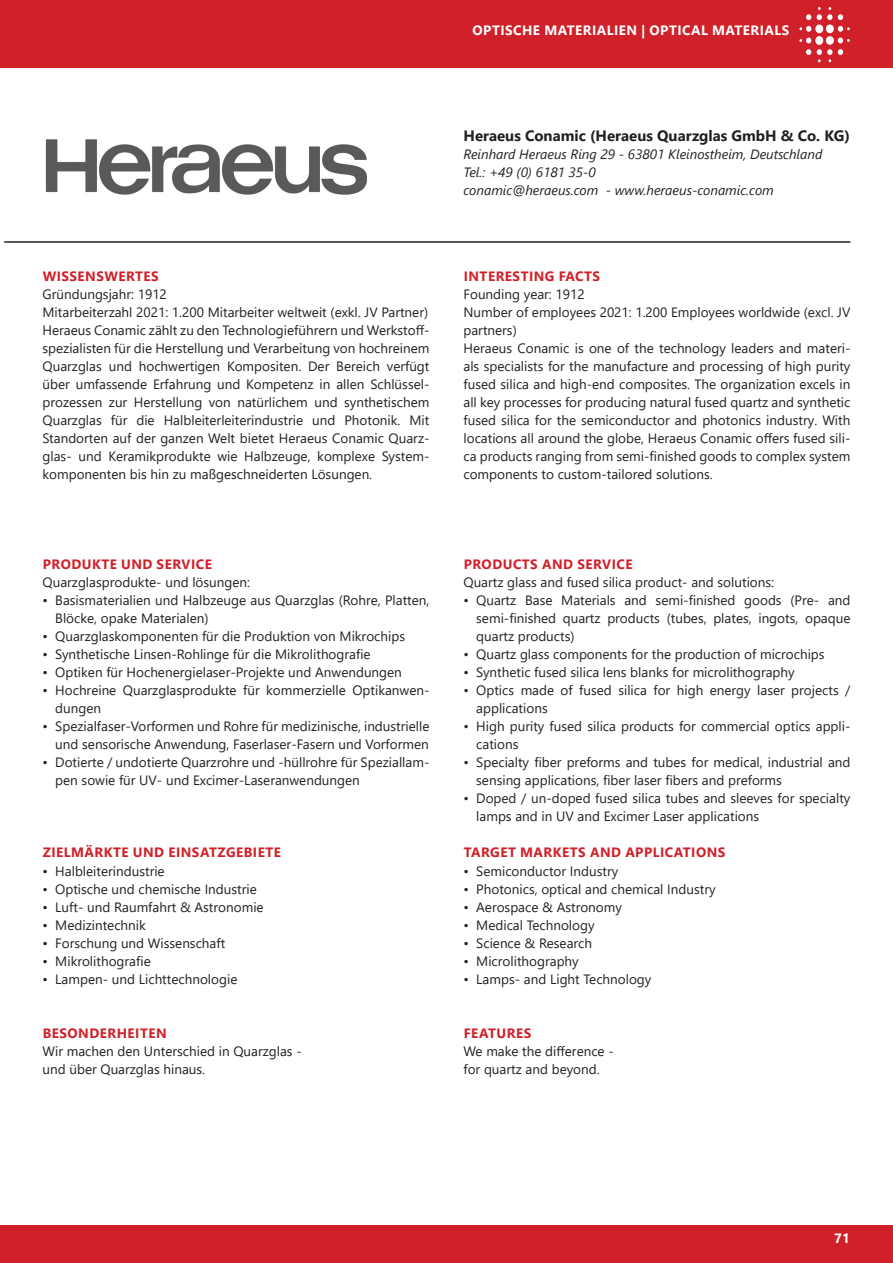
<style>
.page{position:relative;width:893px;height:1263px;background:#fff}
.page>*{position:absolute;margin:0;border:0;box-sizing:border-box;transform-origin:0 0}
.Fließtext{font:700 15px "Segoe UI";color:#231f20}
.Fließtext-2{font:13.5px/18px "Segoe UI";color:#231f20}
.t1{font:700 13.5px "Segoe UI";letter-spacing:.035em;color:#d02029}
.Fließtext-3{font:italic 13.5px "Segoe UI";color:#231f20}
.t2{font:700 13.5px "Segoe UI";letter-spacing:.035em;color:#fff}
</style>
<div class="page">
<div style="left:0;top:0;width:893px;height:68px;background:#d02029"></div>
<div style="left:0;top:1226px;width:893px;height:37px;background:#d02029"></div>
<svg style="left:806px;top:49px;width:5px;height:6px"></svg>
<svg style="left:799px;top:26px;width:12px;height:6px"></svg>
<svg style="left:806px;top:14px;width:5px;height:6px"></svg>
<svg style="left:799px;top:38px;width:12px;height:5px"></svg>
<svg style="left:817px;top:7px;width:15px;height:13px"></svg>
<div style="left:815px;top:36px;width:8px;height:9px;background:#fff;border-radius:50%"></div>
<svg style="left:838px;top:49px;width:5px;height:6px"></svg>
<svg style="left:838px;top:26px;width:12px;height:6px"></svg>
<svg style="left:838px;top:14px;width:5px;height:6px"></svg>
<svg style="left:838px;top:38px;width:12px;height:5px"></svg>
<div style="left:815px;top:24px;width:8px;height:9px;background:#fff;border-radius:50%"></div>
<svg style="left:817px;top:49px;width:15px;height:13px"></svg>
<div style="left:826px;top:36px;width:8px;height:9px;background:#fff;border-radius:50%"></div>
<div style="left:826px;top:24px;width:8px;height:9px;background:#fff;border-radius:50%"></div>
<hr style="left:4px;top:241px;width:846px;height:2px;background:#231f20">
<img style="left:46px;top:139px;width:320px;height:55px">
<p class="t2" style="left:473px;top:17px;width:318px">OPTISCHE MATERIALIEN | OPTICAL MATERIALS</p>
<p class="Fließtext" style="left:463px;top:121px;width:388px">Heraeus Conamic (Heraeus Quarzglas GmbH &amp; Co. KG)</p>
<p class="Fließtext-3" style="left:463px;top:141px;width:360px">Reinhard Heraeus Ring 29 - 63801 Kleinostheim, Deutschland</p>
<p class="Fließtext-3" style="left:463px;top:159px;width:134px">Tel.: +49 (0) 6181 35-0</p>
<p class="Fließtext-3" style="left:463px;top:177px;width:312px">conamic@heraeus.com - www.heraeus-conamic.com</p>
<p class="t1" style="left:43px;top:264px;width:118px">WISSENSWERTES</p>
<p class="t1" style="left:464px;top:264px;width:138px">INTERESTING FACTS</p>
<p class="Fließtext-2" style="left:43px;top:284px;width:126px">Gründungsjahr: 1912</p>
<p class="Fließtext-2" style="left:43px;top:302px;width:387px">Mitarbeiterzahl 2021: 1.200 Mitarbeiter weltweit (exkl. JV Partner)</p>
<p class="Fließtext-2" style="left:43px;top:320px;width:388px;text-align:justify">Heraeus Conamic zählt zu den Technologieführern und Werkstoff&shy;spezialisten für die Herstellung und Verarbeitung von hochreinem Quarzglas und hochwertigen Kompositen. Der Bereich verfügt über umfassende Erfahrung und Kompetenz in allen Schlüssel&shy;prozessen zur Herstellung von natürlichem und synthetischem Quarzglas für die Halbleiterleiterindustrie und Photonik. Mit Standorten auf der ganzen Welt bietet Heraeus Conamic Quarz&shy;glas- und Keramikprodukte wie Halbzeuge, komplexe System&shy;komponenten bis hin zu maßgeschneiderten Lösungen.</p>
<p class="t1" style="left:43px;top:552px;width:171px">PRODUKTE UND SERVICE</p>
<p class="Fließtext-2" style="left:43px;top:572px;width:209px">Quarzglasprodukte- und lösungen:</p>
<p class="Fließtext-2" style="left:55px;top:590px;width:376px;text-indent:-13px">• Basismaterialien und Halbzeuge aus Quarzglas (Rohre, Platten,<br>Blöcke, opake Materialen)</p>
<p class="Fließtext-2" style="left:43px;top:626px;width:364px">• Quarzglaskomponenten für die Produktion von Mikrochips</p>
<p class="Fließtext-2" style="left:43px;top:644px;width:330px">• Synthetische Linsen-Rohlinge für die Mikrolithografie</p>
<p class="Fließtext-2" style="left:43px;top:662px;width:361px">• Optiken für Hochenergielaser-Projekte und Anwendungen</p>
<p class="Fließtext-2" style="left:55px;top:680px;width:376px;text-indent:-13px">• Hochreine Quarzglasprodukte für kommerzielle Optikanwen&shy;dungen</p>
<p class="Fließtext-2" style="left:43px;top:716px;width:388px;text-align:right">• Spezialfaser-Vorformen und Rohre für medizinische, industrielle und sensorische Anwendung, Faserlaser-Fasern und Vorformen</p>
<p class="Fließtext-2" style="left:55px;top:752px;width:376px;text-indent:-13px">• Dotierte / undotierte Quarzrohre und -hüllrohre für Speziallam&shy;pen sowie für UV- und Excimer-Laseranwendungen</p>
<p class="t1" style="left:43px;top:840px;width:240px">ZIELMÄRKTE UND EINSATZGEBIETE</p>
<p class="Fließtext-2" style="left:43px;top:860px;width:124px">• Halbleiterindustrie</p>
<p class="Fließtext-2" style="left:43px;top:878px;width:216px">• Optische und chemische Industrie</p>
<p class="Fließtext-2" style="left:43px;top:896px;width:223px">• Luft- und Raumfahrt &amp; Astronomie</p>
<p class="Fließtext-2" style="left:43px;top:914px;width:105px">• Medizintechnik</p>
<p class="Fließtext-2" style="left:43px;top:932px;width:184px">• Forschung und Wissenschaft</p>
<p class="Fließtext-2" style="left:43px;top:950px;width:110px">• Mikrolithografie</p>
<p class="Fließtext-2" style="left:43px;top:968px;width:196px">• Lampen- und Lichttechnologie</p>
<p class="t1" style="left:43px;top:1020px;width:125px">BESONDERHEITEN</p>
<p class="Fließtext-2" style="left:43px;top:1040px;width:261px">Wir machen den Unterschied in Quarzglas -</p>
<p class="Fließtext-2" style="left:43px;top:1058px;width:164px">und über Quarzglas hinaus.</p>
<p class="Fließtext-2" style="left:463px;top:284px;width:123px">Founding year: 1912</p>
<p class="Fließtext-2" style="left:463px;top:302px;width:388px">Number of employees 2021: 1.200 Employees worldwide (excl. JV partners)</p>
<p class="Fließtext-2" style="left:463px;top:338px;width:388px;text-align:justify">Heraeus Conamic is one of the technology leaders and materi&shy;als specialists for the manufacture and processing of high purity fused silica and high-end composites. The organization excels in all key processes for producing natural fused quartz and synthetic fused silica for the semiconductor and photonics industry. With locations all around the globe, Heraeus Conamic offers fused sili&shy;ca products ranging from semi-finished goods to complex system components to custom-tailored solutions.</p>
<p class="t1" style="left:464px;top:552px;width:170px">PRODUCTS AND SERVICE</p>
<p class="Fließtext-2" style="left:463px;top:572px;width:312px">Quartz glass and fused silica product- and solutions:</p>
<p class="Fließtext-2" style="left:476px;top:590px;width:376px;text-align:justify;text-indent:-13px">• Quartz Base Materials and semi-finished goods (Pre- and semi-finished quartz products (tubes, plates, ingots, opaque quartz products)</p>
<p class="Fließtext-2" style="left:463px;top:644px;width:363px">• Quartz glass components for the production of microchips</p>
<p class="Fließtext-2" style="left:463px;top:662px;width:333px">• Synthetic fused silica lens blanks for microlithography</p>
<p class="Fließtext-2" style="left:476px;top:680px;width:376px;text-indent:-13px">• Optics made of fused silica for high energy laser projects / applications</p>
<p class="Fließtext-2" style="left:476px;top:716px;width:376px;text-indent:-13px">• High purity fused silica products for commercial optics appli&shy;cations</p>
<p class="Fließtext-2" style="left:476px;top:752px;width:376px;text-indent:-13px">• Specialty fiber preforms and tubes for medical, industrial and sensing applications, fiber laser fibers and preforms</p>
<p class="Fließtext-2" style="left:476px;top:788px;width:376px;text-indent:-13px">• Doped / un-doped fused silica tubes and sleeves for specialty lamps and in UV and Excimer Laser applications</p>
<p class="t1" style="left:464px;top:840px;width:263px">TARGET MARKETS AND APPLICATIONS</p>
<p class="Fließtext-2" style="left:463px;top:860px;width:156px">• Semiconductor Industry</p>
<p class="Fließtext-2" style="left:463px;top:878px;width:254px">• Photonics, optical and chemical Industry</p>
<p class="Fließtext-2" style="left:463px;top:896px;width:160px">• Aerospace &amp; Astronomy</p>
<p class="Fließtext-2" style="left:463px;top:914px;width:133px">• Medical Technology</p>
<p class="Fließtext-2" style="left:463px;top:932px;width:130px">• Science &amp; Research</p>
<p class="Fließtext-2" style="left:463px;top:950px;width:117px">• Microlithography</p>
<p class="Fließtext-2" style="left:463px;top:968px;width:189px">• Lamps- and Light Technology</p>
<p class="t1" style="left:464px;top:1020px;width:69px">FEATURES</p>
<p class="Fließtext-2" style="left:463px;top:1040px;width:152px">We make the difference -</p>
<p class="Fließtext-2" style="left:463px;top:1058px;width:138px">for quartz and beyond.</p>
<p class="t2" style="left:834px;top:1225px;width:17px">71</p>
</div>
